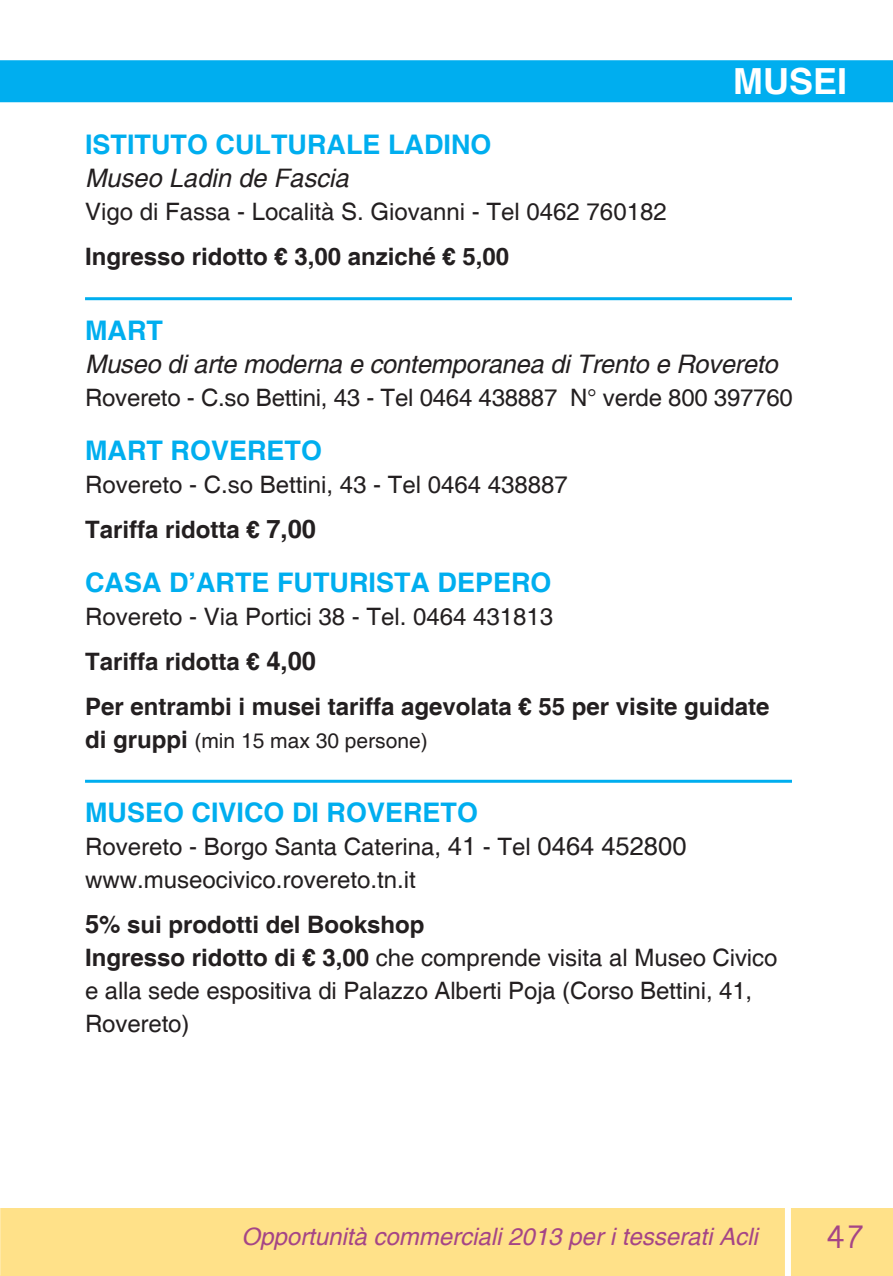
<style>
.page{position:relative;width:893px;height:1276px;background:#fff}
.page>*{position:absolute;margin:0;border:0;box-sizing:border-box;transform-origin:0 0}
.t1{font:48px "Vrinda";color:#a54586}
.t2{font:700 36px "Helvetica";color:#fff}
.t3{font:700 27px "Helvetica";color:#00aeef}
.t4{font:italic 25.5px "Helvetica";letter-spacing:-.01em;color:#231f20}
.t5{font:24px/33px "Helvetica";color:#231f20}
.t6{font:700 24px/45px "Helvetica";color:#231f20}
.t7{font:italic 24px "Helvetica";color:#a54586}
.t8{font:21px "Helvetica";color:#231f20}
.s1{font-weight:700}
.s2{font-weight:700;font-size:25.5px}
.s3{font-weight:400}
.s4{font-size:25.5px}
.s5{font-weight:700;font-size:24px}
</style>
<div class="page">
<div style="left:0;top:1207px;width:893px;height:69px;background:#ffe189"></div>
<div style="left:785px;top:1189px;width:6px;height:87px;background:#fff"></div>
<div style="left:0;top:60px;width:893px;height:42px;background:#00aeef"></div>
<hr style="left:85px;top:297px;width:707px;height:3px;background:#00aeef">
<hr style="left:85px;top:780px;width:707px;height:3px;background:#00aeef">
<p class="t3" style="left:85px;top:128px;width:68px">Istitut</p>
<p class="t3" style="left:187px;top:128px;width:306px">o cultu rale Ladino</p>
<p class="t4" style="left:85px;top:164px;width:265px">Museo Ladin de Fascia</p>
<p class="t5" style="left:85px;top:196px;width:583px">Vigo di Fassa - Località S. Giovanni - Tel 0462 760182</p>
<p class="t6" style="left:85px;top:235px;width:426px">Ingresso ridotto € 3,00 anziché € 5,00</p>
<h2 class="t2" style="left:733px;top:60px;width:27px">mus</h2>
<h2 class="t2" style="left:813px;top:60px;width:36px">ei</h2>
<p class="t3" style="left:85px;top:314px;width:72px">mart</p>
<p class="t4" style="left:85px;top:349px;width:694px">Museo di arte moderna e contemporanea di Trento e Rovereto</p>
<p class="t5" style="left:85px;top:382px;width:709px">Rovereto - C.so Bettini, 43 - Tel 0464 438887 N° verde 800 397760</p>
<p class="t3" style="left:85px;top:434px;width:239px">Mart Rovereto</p>
<p class="t5" style="left:85px;top:463px;width:484px;line-height:45px">Rovereto - C.so Bettini, 43 - Tel 0464 438887<br><span class="s1">Tariffa ridotta €</span> <span class="s2">7,00</span></p>
<p class="t3" style="left:85px;top:566px;width:227px">Casa d’Arte Futu</p>
<p class="t3" style="left:349px;top:566px;width:204px">rista Depero</p>
<p class="t6" style="left:85px;top:595px;width:686px"><span class="s3">Rovereto - Via Portici 38 - Tel. 0464 431813<br></span>Tariffa ridotta € <span class="s4">4,00<br></span>Per entrambi i musei tariffa agevolata € 55 per visite guidate</p>
<p class="t8" style="left:85px;top:728px;width:344px"><span class="s5">di gruppi</span> (min 15 max 30 persone)</p>
<p class="t3" style="left:85px;top:796px;width:21px">mus</p>
<p class="t3" style="left:145px;top:796px;width:335px">eo civico di rovereto</p>
<p class="t5" style="left:85px;top:831px;width:603px">Rovereto - Borgo Santa Caterina, <span class="s4">41</span> - Tel <span class="s4">0464 452800 </span>www.museocivico.rovereto.tn.it</p>
<p class="t5" style="left:85px;top:909px;width:694px"><span class="s2">5</span><span class="s1">% sui prodotti del Bookshop<br>Ingresso ridotto di € 3,00</span> che comprende visita al Museo Civico e alla sede espositiva di Palazzo Alberti Poja (Corso Bettini, 41, Rovereto)</p>
<p class="t7" style="left:241px;top:1222px;width:518px">Opportunità commerciali 2013 per i tesserati Acli</p>
<h1 class="t1" style="left:826px;top:1213px;width:41px">47</h1>
</div>
